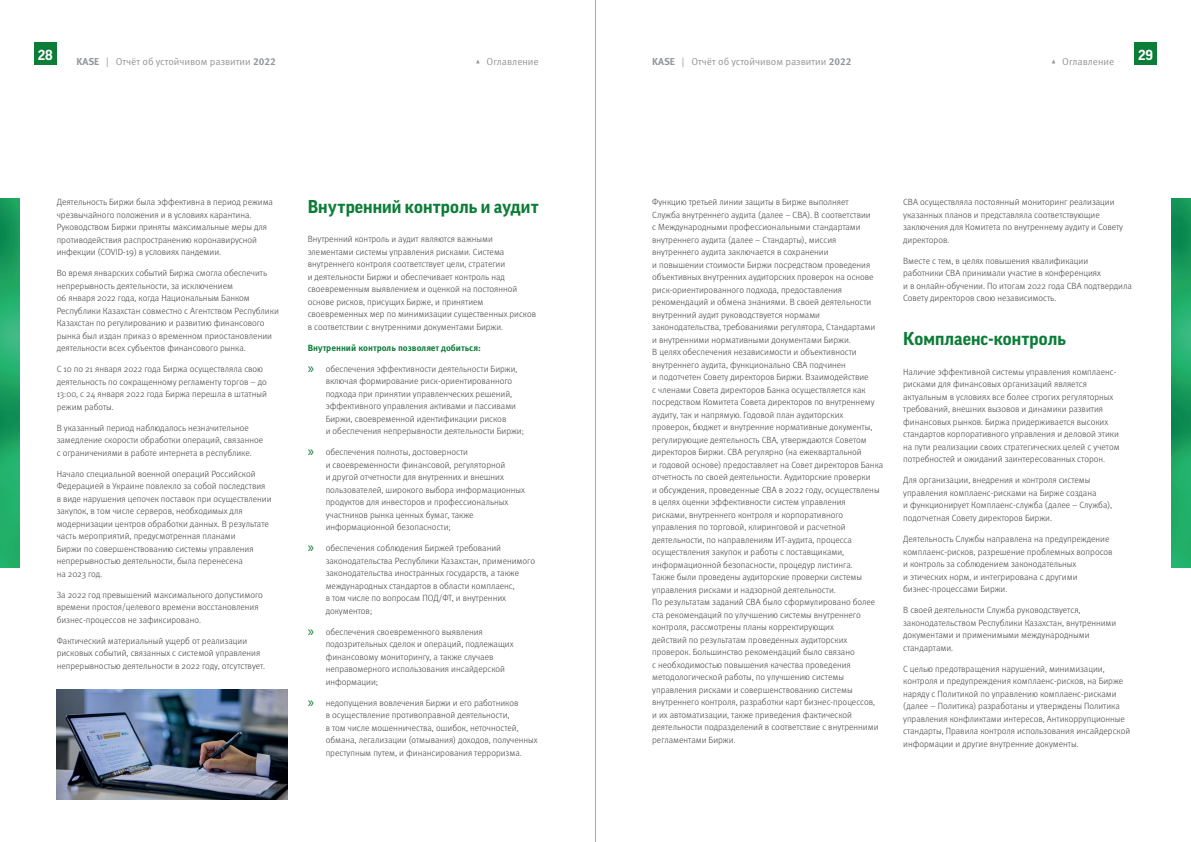
<style>
.page{position:relative;width:1191px;height:842px;background:#fff}
.page>*{position:absolute;margin:0;border:0;box-sizing:border-box;transform-origin:0 0}
.t1{font:700 18px "Good Pro";letter-spacing:.005em;color:#0b7d37}
.t2{font:700 14px "Good Pro";color:#fff}
.t3{font:10px "Meta Pro Norm";color:#939598}
.t4{font:300 9px/12.5px "Meta Pro";color:#3e3e3f}
.t5{font:700 9px "Meta Pro";color:#0b7d37}
.s1{font-family:"Meta Pro";font-weight:700}
.s2{font-family:"Myriad Pro";font-weight:400;font-size:15px;color:#0b7d37}
</style>
<div class="page">
<hr style="left:595px;top:0;width:1px;height:842px;background:#a8a9ad">
<img style="left:57px;top:690px;width:231px;height:109px">
<div style="left:34px;top:43px;width:23px;height:22px;background:#0b7d37"></div>
<div style="left:1134px;top:43px;width:23px;height:22px;background:#0b7d37"></div>
<img style="left:1171px;top:198px;width:20px;height:369px">
<img style="left:0;top:198px;width:20px;height:369px">
<h2 class="t2" style="left:38px;top:47px;width:17px">28</h2>
<h2 class="t2" style="left:1138px;top:47px;width:17px">29</h2>
<p class="t3" style="left:77px;top:54px;width:201px"><span class="s1">KASE</span> | Отчёт об устойчивом развитии <span class="s1">2022</span></p>
<p class="t3" style="left:475px;top:54px;width:65px">▴ Оглавление</p>
<p class="t3" style="left:652px;top:54px;width:201px"><span class="s1">KASE</span> | Отчёт об устойчивом развитии <span class="s1">2022</span></p>
<p class="t3" style="left:1050px;top:54px;width:65px">▴ Оглавление</p>
<p class="t4" style="left:57px;top:195px;width:218px">Деятельность Биржи была эффективна в период режима чрезвычайного положения и в условиях карантина.<br>Руководством Биржи приняты максимальные меры для противодействия распространению коронавирусной инфекции (COVID-19) в условиях пандемии.</p>
<p class="t4" style="left:57px;top:266px;width:224px">Во время январских событий Биржа смогла обеспечить непрерывность деятельности, за исключением<br>06 января 2022 года, когда Национальным Банком Республики Казахстан совместно с Агентством Республики Казахстан по регулированию и развитию финансового рынка был издан приказ о временном приостановлении деятельности всех субъектов финансового рынка.</p>
<p class="t4" style="left:57px;top:362px;width:212px">С 10 по 21 января 2022 года Биржа осуществляла свою деятельность по сокращенному регламенту торгов – до 13:00, с 24 января 2022 года Биржа перешла в штатный режим работы.</p>
<p class="t4" style="left:57px;top:421px;width:208px">В указанный период наблюдалось незначительное замедление скорости обработки операций, связанное с ограничениями в работе интернета в республике.</p>
<p class="t4" style="left:57px;top:467px;width:216px">Начало специальной военной операций Российской Федерацией в Украине повлекло за собой последствия в виде нарушения цепочек поставок при осуществлении закупок, в том числе серверов, необходимых для модернизации центров обработки данных. В результате часть мероприятий, предусмотренная планами<br>Биржи по совершенствованию системы управления непрерывностью деятельности, была перенесена<br>на 2023 год.</p>
<p class="t4" style="left:57px;top:588px;width:208px">За 2022 год превышений максимального допустимого времени простоя/целевого времени восстановления бизнес-процессов не зафиксировано.</p>
<p class="t4" style="left:57px;top:634px;width:210px">Фактический материальный ущерб от реализации рисковых событий, связанных с системой управления непрерывностью деятельности в 2022 году, отсутствует.</p>
<h1 class="t1" style="left:308px;top:197px;width:232px">Внутренний контроль и аудит</h1>
<p class="t4" style="left:308px;top:232px;width:230px">Внутренний контроль и аудит являются важными элементами системы управления рисками. Система внутреннего контроля соответствует цели, стратегии<br>и деятельности Биржи и обеспечивает контроль над своевременным выявлением и оценкой на постоянной основе рисков, присущих Бирже, и принятием своевременных мер по минимизации существенных рисков в соответствии с внутренними документами Биржи.</p>
<p class="t5" style="left:308px;top:340px;width:175px">Внутренний контроль позволяет добиться:</p>
<p class="t4" style="left:326px;top:362px;width:200px;text-indent:-18px"><span class="s2">»</span> обеспечения эффективности деятельности Биржи, включая формирование риск-ориентированного подхода при принятии управленческих решений, эффективного управления активами и пассивами Биржи, своевременной идентификации рисков<br>и обеспечения непрерывности деятельности Биржи;</p>
<p class="t4" style="left:326px;top:445px;width:201px;text-indent:-18px"><span class="s2">»</span> обеспечения полноты, достоверности<br>и своевременности финансовой, регуляторной<br>и другой отчетности для внутренних и внешних пользователей, широкого выбора информационных продуктов для инвесторов и профессиональных участников рынка ценных бумаг, также информационной безопасности;</p>
<p class="t4" style="left:326px;top:541px;width:211px;text-indent:-18px"><span class="s2">»</span> обеспечения соблюдения Биржей требований законодательства Республики Казахстан, применимого законодательства иностранных государств, а также международных стандартов в области комплаенс,<br>в том числе по вопросам ПОД/ФТ, и внутренних документов;</p>
<p class="t4" style="left:326px;top:625px;width:189px;text-indent:-18px"><span class="s2">»</span> обеспечения своевременного выявления подозрительных сделок и операций, подлежащих финансовому мониторингу, а также случаев неправомерного использования инсайдерской информации;</p>
<p class="t4" style="left:326px;top:696px;width:214px;text-indent:-18px"><span class="s2">»</span> недопущения вовлечения Биржи и его работников<br>в осуществление противоправной деятельности,<br>в том числе мошенничества, ошибок, неточностей, обмана, легализации (отмывания) доходов, полученных преступным путем, и финансирования терроризма.</p>
<p class="t4" style="left:652px;top:195px;width:233px">Функцию третьей линии защиты в Бирже выполняет<br>Служба внутреннего аудита (далее – СВА). В соответствии<br>с Международными профессиональными стандартами внутреннего аудита (далее – Стандарты), миссия внутреннего аудита заключается в сохранении<br>и повышении стоимости Биржи посредством проведения объективных внутренних аудиторских проверок на основе риск-ориентированного подхода, предоставления рекомендаций и обмена знаниями. В своей деятельности внутренний аудит руководствуется нормами законодательства, требованиями регулятора, Стандартами<br>и внутренними нормативными документами Биржи.<br>В целях обеспечения независимости и объективности внутреннего аудита, функционально СВА подчинен<br>и подотчетен Совету директоров Биржи. Взаимодействие<br>с членами Совета директоров Банка осуществляется как посредством Комитета Совета директоров по внутреннему аудиту, так и напрямую. Годовой план аудиторских проверок, бюджет и внутренние нормативные документы, регулирующие деятельность СВА, утверждаются Советом директоров Биржи. СВА регулярно (на ежеквартальной<br>и годовой основе) предоставляет на Совет директоров Банка отчетность по своей деятельности. Аудиторские проверки<br>и обсуждения, проведенные СВА в 2022 году, осуществлены в целях оценки эффективности систем управления<br>рисками, внутреннего контроля и корпоративного управления по торговой, клиринговой и расчетной деятельности, по направлениям ИТ-аудита, процесса осуществления закупок и работы с поставщиками, информационной безопасности, процедур листинга.<br>Также были проведены аудиторские проверки системы управления рисками и надзорной деятельности.<br>По результатам заданий СВА было сформулировано более ста рекомендаций по улучшению системы внутреннего контроля, рассмотрены планы корректирующих<br>действий по результатам проведенных аудиторских проверок. Большинство рекомендаций было связано<br>с необходимостью повышения качества проведения методологической работы, по улучшению системы управления рисками и совершенствованию системы внутреннего контроля, разработки карт бизнес-процессов,<br>и их автоматизации, также приведения фактической деятельности подразделений в соответствие с внутренними регламентами Биржи.</p>
<p class="t4" style="left:903px;top:195px;width:221px">СВА осуществляла постоянный мониторинг реализации указанных планов и представляла соответствующие заключения для Комитета по внутреннему аудиту и Совету директоров.</p>
<p class="t4" style="left:903px;top:254px;width:230px">Вместе с тем, в целях повышения квалификации<br>работники СВА принимали участие в конференциях<br>и в онлайн-обучении. По итогам 2022 года СВА подтвердила Совету директоров свою независимость.</p>
<h1 class="t1" style="left:903px;top:329px;width:164px">Комплаенс-контроль</h1>
<p class="t4" style="left:903px;top:365px;width:218px">Наличие эффективной системы управления комплаенс&shy;рисками для финансовых организаций является актуальным в условиях все более строгих регуляторных требований, внешних вызовов и динамики развития финансовых рынков. Биржа придерживается высоких стандартов корпоративного управления и деловой этики на пути реализации своих стратегических целей с учетом потребностей и ожиданий заинтересованных сторон.</p>
<p class="t4" style="left:903px;top:474px;width:210px">Для организации, внедрения и контроля системы управления комплаенс-рисками на Бирже создана<br>и функционирует Комплаенс-служба (далее – Служба), подотчетная Совету директоров Биржи.</p>
<p class="t4" style="left:903px;top:532px;width:211px">Деятельность Службы направлена на предупреждение комплаенс-рисков, разрешение проблемных вопросов и контроль за соблюдением законодательных<br>и этических норм, и интегрирована с другими бизнес-процессами Биржи.</p>
<p class="t4" style="left:903px;top:603px;width:215px">В своей деятельности Служба руководствуется, законодательством Республики Казахстан, внутренними документами и применимыми международными стандартами.</p>
<p class="t4" style="left:903px;top:662px;width:228px">С целью предотвращения нарушений, минимизации, контроля и предупреждения комплаенс-рисков, на Бирже наряду с Политикой по управлению комплаенс-рисками (далее – Политика) разработаны и утверждены Политика управления конфликтами интересов, Антикоррупционные стандарты, Правила контроля использования инсайдерской информации и другие внутренние документы.</p>
</div>
